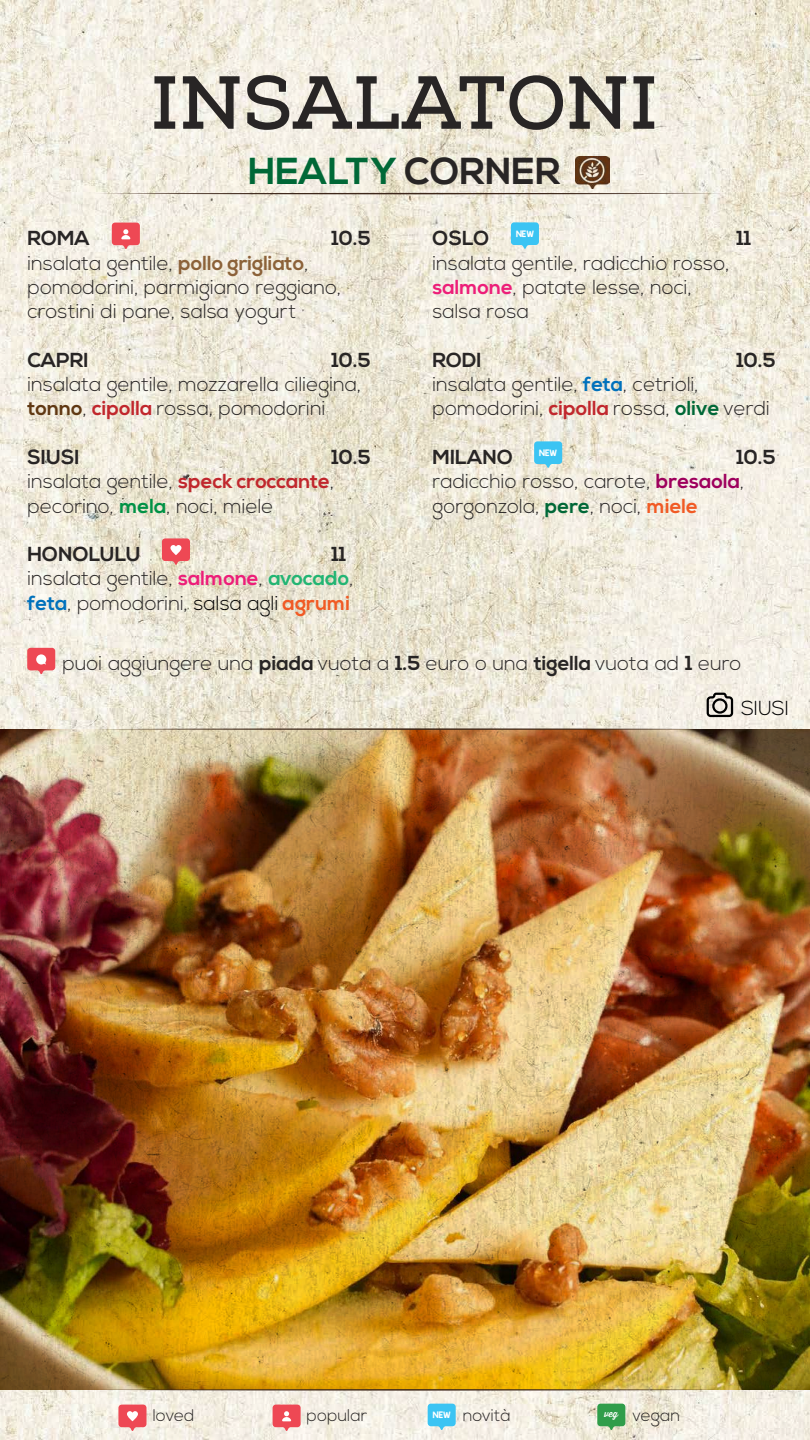
<style>
.page{position:relative;width:810px;height:1440px;background:#fff}
.page>*{position:absolute;margin:0;border:0;box-sizing:border-box;transform-origin:0 0}
.t1{font:75px "Nexa Slab Bold FREE";color:#282525}
.t2{font:700 37.5px "Nexa";color:#006837}
.t3{font:300 20.25px/24.3px "Nexa";color:#282525}
.t4{font:700 20.25px "Nexa";color:#282525}
.t5{font:300 20.25px "Nexa";color:#000}
.t6{font:300 16.88px "Nexa";color:#282525}
.t7{font:7.5px "KG Blank Space Solid";color:#fff}
.s1{color:#282525}
.s2{font-weight:700;color:#8c6239}
.s3{font-weight:700;color:#603813}
.s4{font-weight:700;color:#c1272d}
.s5{font-weight:700}
.s6{font-weight:700;color:#009245}
.s7{font-weight:700;color:#ed1e79}
.s8{font-weight:700;color:#22b573}
.s9{font-weight:700;color:#0071bc}
.s10{color:#000}
.s11{font-weight:700;color:#f15a24}
.s12{font-weight:700;color:#006837}
.s13{font-weight:700;color:#9e005d}
</style>
<div class="page">
<img style="left:0;top:0;width:809px;height:1440px">
<svg style="left:94px;top:193px;width:632px;height:1px"></svg>
<svg style="left:162px;top:538px;width:28px;height:27px"></svg>
<svg style="left:112px;top:223px;width:28px;height:26px"></svg>
<svg style="left:118px;top:1405px;width:29px;height:26px"></svg>
<svg style="left:273px;top:1405px;width:28px;height:26px"></svg>
<svg style="left:597px;top:1404px;width:28px;height:26px"></svg>
<svg style="left:428px;top:1404px;width:28px;height:26px"></svg>
<svg style="left:27px;top:648px;width:28px;height:26px"></svg>
<svg style="left:534px;top:441px;width:28px;height:27px"></svg>
<svg style="left:511px;top:222px;width:28px;height:27px"></svg>
<img style="left:0;top:729px;width:810px;height:661px">
<svg style="left:94px;top:728px;width:632px;height:2px"></svg>
<svg style="left:94px;top:1389px;width:632px;height:2px"></svg>
<img style="left:575px;top:157px;width:34px;height:32px">
<svg style="left:706px;top:692px;width:28px;height:26px"></svg>
<div style="left:712px;top:698px;width:16px;height:16px;border:2px solid #000;border-radius:50%"></div>
<h1 class="t1" style="left:150px;top:58px;width:509px">INSALATONI</h1>
<h2 class="t2" style="left:248px;top:149px;width:314px">HEALTY <span class="s1">CORNER</span></h2>
<p class="t4" style="left:27px;top:227px;width:64px">ROMA</p>
<p class="t4" style="left:331px;top:227px;width:41px">10.5</p>
<p class="t3" style="left:27px;top:251px;width:315px">insalata gentile, <span class="s2">pollo grigliato</span>, pomodorini, parmigiano reggiano, crostini di pane, salsa yogurt</p>
<p class="t4" style="left:27px;top:348px;width:63px">CAPRI</p>
<p class="t4" style="left:331px;top:348px;width:41px">10.5</p>
<p class="t3" style="left:27px;top:373px;width:335px">insalata gentile, mozzarella ciliegina, <span class="s3">tonno</span>, <span class="s4">cipolla</span> rossa, pomodorini</p>
<p class="t4" style="left:27px;top:445px;width:54px">SIUSI</p>
<p class="t3" style="left:27px;top:446px;width:345px;text-indent:304px"><span class="s5">10.5 </span>insalata gentile, <span class="s4">speck croccante</span>, pecorino, <span class="s6">mela</span>, noci, miele</p>
<p class="t4" style="left:27px;top:542px;width:115px">HONOLULU</p>
<p class="t3" style="left:27px;top:543px;width:327px;text-indent:304px"><span class="s5">11 </span>insalata gentile, <span class="s7">salmone</span>, <span class="s8">avocado</span>, <span class="s9">feta</span>, pomodorini, <span class="s10">salsa agli</span> <span class="s11">agrumi</span></p>
<p class="t7" style="left:516px;top:228px;width:19px">NEW</p>
<p class="t4" style="left:432px;top:227px;width:59px">OSLO</p>
<p class="t4" style="left:736px;top:227px;width:16px">11</p>
<p class="t3" style="left:432px;top:251px;width:298px">insalata gentile, radicchio rosso, <span class="s7">salmone</span>, patate lesse, noci, salsa rosa</p>
<p class="t4" style="left:432px;top:348px;width:51px">RODI</p>
<p class="t4" style="left:736px;top:348px;width:41px">10.5</p>
<p class="t3" style="left:432px;top:373px;width:339px">insalata gentile, <span class="s9">feta</span>, cetrioli, pomodorini, <span class="s4">cipolla</span> rossa, <span class="s12">olive</span> verdi</p>
<p class="t4" style="left:432px;top:445px;width:82px">MILANO</p>
<p class="t3" style="left:432px;top:446px;width:345px;text-indent:304px"><span class="s5">10.5 </span>radicchio rosso, carote, <span class="s13">bresaola</span>, gorgonzola, <span class="s12">pere</span>, noci, <span class="s11">miele</span></p>
<p class="t7" style="left:539px;top:447px;width:19px">NEW</p>
<p class="t3" style="left:63px;top:652px;width:681px">puoi aggiungere una <span class="s5">piada</span> vuota a <span class="s5">1.5</span> euro o una <span class="s5">tigella</span> vuota ad <span class="s5">1</span> euro</p>
<p class="t5" style="left:741px;top:696px;width:49px">SIUSI</p>
<p class="t6" style="left:153px;top:1406px;width:43px">loved</p>
<p class="t6" style="left:307px;top:1406px;width:62px">popular</p>
<p class="t7" style="left:433px;top:1410px;width:19px">NEW</p>
<p class="t6" style="left:463px;top:1406px;width:50px">novità</p>
<p class="t6" style="left:604px;top:1406px;width:77px"><sup>veg</sup> vegan</p>
</div>
